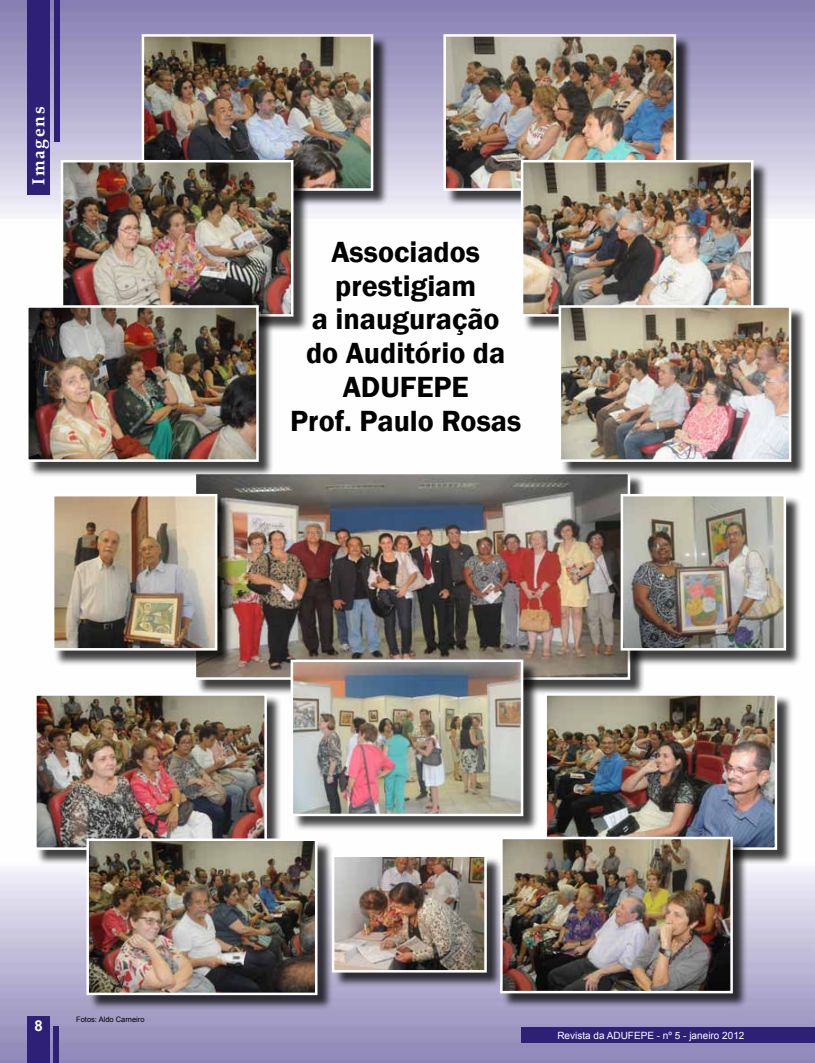
<style>
.page{position:relative;width:815px;height:1063px;background:#fff}
.page>*{position:absolute;margin:0;border:0;box-sizing:border-box;transform-origin:0 0}
.t1{font:600 30px/33.8px "Franklin Gothic";color:#000;text-align:center}
.t2{font:700 17.5px "Book Antiqua";letter-spacing:.1em;color:#fff}
.t3{font:700 15px "Arial";color:#fff}
.t4{font:10px "Arial";color:#fff}
.t5{font:7.5px "Arial";color:#000}
</style>
<div class="page">
<img style="left:0;top:0;width:815px;height:1063px">
<div style="left:28px;top:1016px;width:22px;height:47px;background:#2e2076"></div>
<div style="left:53px;top:1027px;width:6px;height:36px;background:#2e2076"></div>
<div style="left:522px;top:1028px;width:293px;height:15px;background:#2e2076"></div>
<div style="left:28px;top:0;width:22px;height:195px;background:#2e2076"></div>
<div style="left:54px;top:0;width:6px;height:142px;background:#2e2076"></div>
<div style="left:196px;top:474px;width:450px;height:222px;background:#000;opacity:.75"></div>
<img style="left:197px;top:475px;width:430px;height:202px">
<div style="left:144px;top:36px;width:245px;height:170px;background:#000;opacity:.75"></div>
<img style="left:145px;top:37px;width:225px;height:151px">
<div style="left:142px;top:34px;width:231px;height:157px;border:2px solid #fff"></div>
<div style="left:36px;top:695px;width:246px;height:170px;background:#000;opacity:.75"></div>
<img style="left:37px;top:696px;width:227px;height:151px">
<div style="left:34px;top:693px;width:233px;height:157px;border:2px solid #fff"></div>
<div style="left:63px;top:162px;width:246px;height:170px;background:#000;opacity:.75"></div>
<img style="left:64px;top:163px;width:226px;height:151px">
<div style="left:61px;top:160px;width:232px;height:157px;border:2px solid #fff"></div>
<div style="left:445px;top:36px;width:246px;height:170px;background:#000;opacity:.75"></div>
<img style="left:446px;top:37px;width:227px;height:151px">
<div style="left:443px;top:34px;width:233px;height:157px;border:2px solid #fff"></div>
<div style="left:546px;top:695px;width:246px;height:170px;background:#000;opacity:.75"></div>
<img style="left:547px;top:696px;width:227px;height:151px">
<div style="left:544px;top:693px;width:233px;height:157px;border:2px solid #fff"></div>
<div style="left:622px;top:496px;width:180px;height:170px;background:#000;opacity:.75"></div>
<img style="left:624px;top:497px;width:159px;height:151px">
<div style="left:621px;top:494px;width:165px;height:157px;border:2px solid #fff"></div>
<div style="left:54px;top:496px;width:179px;height:170px;background:#000;opacity:.75"></div>
<img style="left:55px;top:497px;width:159px;height:151px">
<div style="left:52px;top:494px;width:165px;height:157px;border:2px solid #fff"></div>
<div style="left:292px;top:661px;width:247px;height:171px;background:#000;opacity:.75"></div>
<img style="left:294px;top:663px;width:226px;height:150px">
<div style="left:291px;top:660px;width:232px;height:156px;border:2px solid #fff"></div>
<div style="left:88px;top:840px;width:245px;height:170px;background:#000;opacity:.75"></div>
<img style="left:89px;top:842px;width:225px;height:150px">
<div style="left:86px;top:839px;width:231px;height:156px;border:2px solid #fff"></div>
<div style="left:523px;top:162px;width:246px;height:170px;background:#000;opacity:.75"></div>
<img style="left:524px;top:163px;width:226px;height:151px">
<div style="left:521px;top:160px;width:232px;height:157px;border:2px solid #fff"></div>
<div style="left:502px;top:839px;width:246px;height:170px;background:#000;opacity:.75"></div>
<img style="left:503px;top:840px;width:227px;height:150px">
<div style="left:500px;top:837px;width:233px;height:156px;border:2px solid #fff"></div>
<div style="left:28px;top:307px;width:246px;height:170px;background:#000;opacity:.75"></div>
<img style="left:29px;top:308px;width:227px;height:151px">
<div style="left:26px;top:305px;width:233px;height:157px;border:2px solid #fff"></div>
<div style="left:560px;top:307px;width:247px;height:170px;background:#000;opacity:.75"></div>
<img style="left:562px;top:308px;width:226px;height:151px">
<div style="left:559px;top:305px;width:232px;height:157px;border:2px solid #fff"></div>
<div style="left:334px;top:856px;width:168px;height:132px;background:#000;opacity:.75"></div>
<img style="left:335px;top:857px;width:149px;height:113px">
<div style="left:332px;top:854px;width:155px;height:119px;border:2px solid #fff"></div>
<p class="t2" style="left:27px;top:185px;width:80px;rotate:-90deg">Imagens</p>
<p class="t1" style="left:290px;top:235px;width:233px">Associados prestigiam<br>a inauguração<br>do Auditório da<br>ADUFEPE<br>Prof. Paulo Rosas</p>
<p class="t3" style="left:34px;top:1016px;width:10px">8</p>
<p class="t5" style="left:76px;top:1015px;width:70px">Fotos: Aldo Carneiro</p>
<p class="t4" style="left:557px;top:1029px;width:189px">Revista da ADUFEPE - nº 5 - janeiro 2012</p>
</div>
